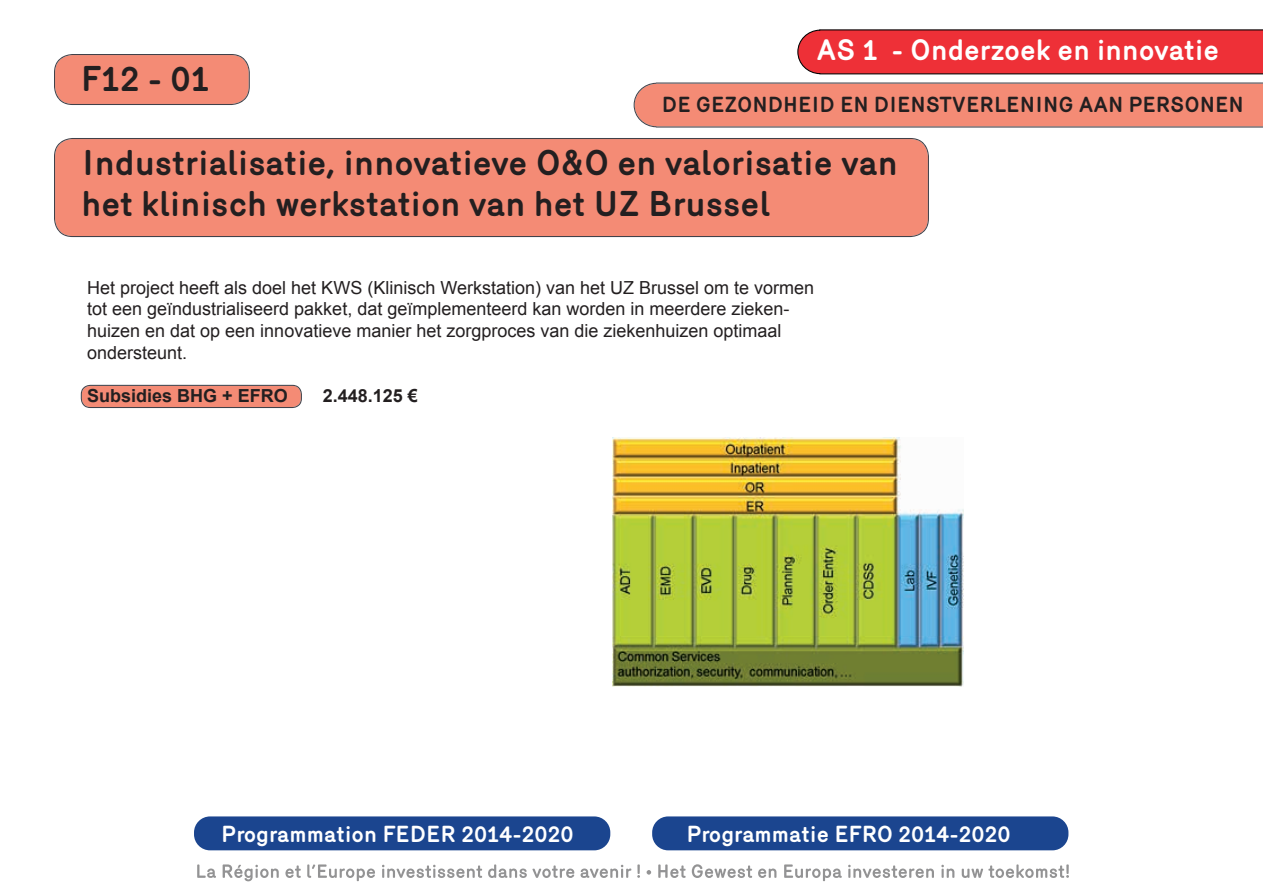
<style>
.page{position:relative;width:1263px;height:893px;background:#fff}
.page>*{position:absolute;margin:0;border:0;box-sizing:border-box;transform-origin:0 0}
.t1{font:700 34.5px/41.4px "Mercury";color:#231f20}
.t2{font:700 28.5px "Mercury";color:#fff}
.t3{font:700 22.35px "Mercury";color:#fff}
.t4{font:700 21px "Mercury";color:#231f20}
.t5{font:18px/21.6px "Arial";color:#231f20}
.t6{font:700 18px "Arial";color:#231f20}
</style>
<div class="page">
<svg style="left:197px;top:864px;width:19px;height:14px"></svg>
<svg style="left:223px;top:864px;width:56px;height:17px"></svg>
<svg style="left:285px;top:865px;width:16px;height:13px"></svg>
<svg style="left:307px;top:864px;width:68px;height:17px"></svg>
<svg style="left:382px;top:865px;width:100px;height:13px"></svg>
<svg style="left:488px;top:864px;width:86px;height:14px"></svg>
<svg style="left:580px;top:865px;width:51px;height:13px"></svg>
<svg style="left:637px;top:864px;width:3px;height:14px"></svg>
<svg style="left:646px;top:870px;width:5px;height:5px"></svg>
<svg style="left:658px;top:864px;width:27px;height:14px"></svg>
<svg style="left:692px;top:864px;width:60px;height:14px"></svg>
<svg style="left:758px;top:868px;width:18px;height:10px"></svg>
<svg style="left:784px;top:864px;width:58px;height:17px"></svg>
<svg style="left:848px;top:865px;width:86px;height:13px"></svg>
<svg style="left:941px;top:865px;width:13px;height:13px"></svg>
<svg style="left:962px;top:864px;width:107px;height:14px"></svg>
<div style="left:194px;top:816px;width:416px;height:34px;background:#1b458f;border-radius:16px"></div>
<div style="left:652px;top:816px;width:416px;height:34px;background:#1b458f;border-radius:16px"></div>
<svg style="left:797px;top:29px;width:466px;height:45px;background:#e43238"></svg>
<svg style="left:634px;top:83px;width:629px;height:45px;background:#ed8b77"></svg>
<svg style="left:81px;top:385px;width:221px;height:23px;background:#e48673"></svg>
<img style="left:612px;top:438px;width:351px;height:249px">
<div style="left:54px;top:138px;width:875px;height:99px;background:#f48b75"></div>
<svg style="left:54px;top:54px;width:196px;height:51px;background:#eb8b77"></svg>
<h1 class="t1" style="left:81px;top:58px;width:130px">F12 - 01</h1>
<h2 class="t2" style="left:816px;top:33px;width:404px">AS 1 - Onderzoek en innovatie</h2>
<p class="t4" style="left:662px;top:92px;width:583px">DE GEZONDHEID EN DIENSTVERLENING AAN PERSONEN</p>
<h1 class="t1" style="left:81px;top:142px;width:818px">Industrialisatie, innovatieve O&amp;O en valorisatie van het klinisch werkstation van het UZ Brussel</h1>
<p class="t5" style="left:87px;top:277px;width:728px">Het project heeft als doel het KWS (Klinisch Werkstation) van het UZ Brussel om te vormen tot een geïndustrialiseerd pakket, dat geïmplementeerd kan worden in meerdere zieken&shy;huizen en dat op een innovatieve manier het zorgproces van die ziekenhuizen optimaal ondersteunt.</p>
<p class="t6" style="left:87px;top:383px;width:202px">Subsidies BHG + EFRO</p>
<p class="t6" style="left:323px;top:383px;width:97px">2.448.125 €</p>
<p class="t3" style="left:221px;top:821px;width:354px">Programmation FEDER 2014-2020</p>
<p class="t3" style="left:686px;top:821px;width:326px">Programmatie EFRO 2014-2020</p>
</div>
